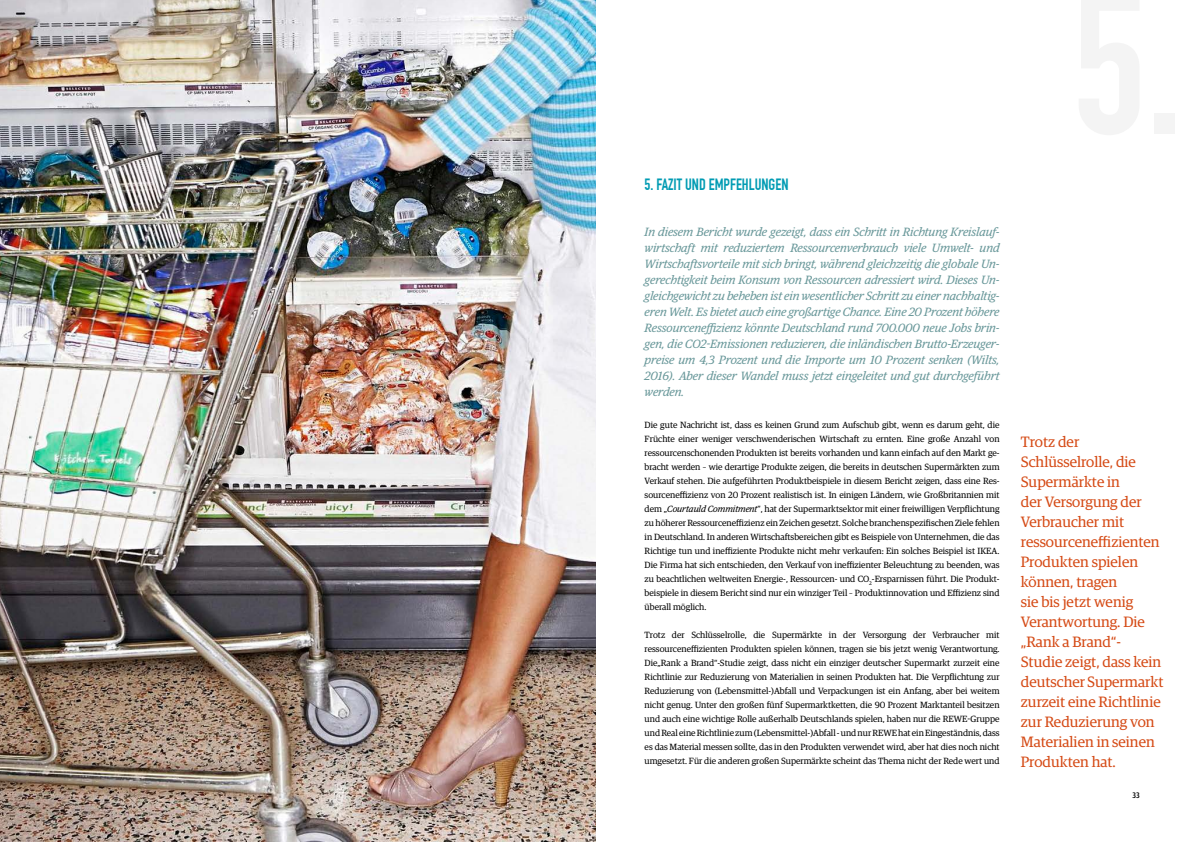
<style>
.page{position:relative;width:1191px;height:842px;background:#fff}
.page>*{position:absolute;margin:0;border:0;box-sizing:border-box;transform-origin:0 0}
.t1{font:700 16px "DIN Condensed";color:#009bb3}
.t2{font:15px/20px "Guardian Egyp";color:#d54a15}
.t3{font:italic 12px/16px "Guardian Egyp";color:#69989a;text-align:justify}
.t4{font:9px/14px "Guardian Egyp";color:#000;text-align:justify}
.t5{font:500 8px "Guardian Egyp";color:#000;scale:.87 1}
.s1{font-style:italic}
</style>
<div class="page">
<img style="left:0;top:0;width:595px;height:842px">
<h1 class="t1" style="left:644px;top:175px;width:145px">5. FAZIT UND EMPFEHLUNGEN</h1>
<p class="t3" style="left:644px;top:223px;width:356px">In diesem Bericht wurde gezeigt, dass ein Schritt in Richtung Kreislauf&shy;wirtschaft mit reduziertem Ressourcenverbrauch viele Umwelt- und Wirtschaftsvorteile mit sich bringt, während gleichzeitig die globale Un&shy;gerechtigkeit beim Konsum von Ressourcen adressiert wird. Dieses Un&shy;gleichgewicht zu beheben ist ein wesentlicher Schritt zu einer nachhaltig&shy;eren Welt. Es bietet auch eine großartige Chance. Eine 20 Prozent höhere Ressourceneffizienz könnte Deutschland rund 700.000 neue Jobs brin&shy;gen, die CO2-Emissionen reduzieren, die inländischen Brutto-Erzeuger&shy;preise um 4,3 Prozent und die Importe um 10 Prozent senken (Wilts, 2016). Aber dieser Wandel muss jetzt eingeleitet und gut durchgeführt werden.</p>
<p class="t4" style="left:644px;top:417px;width:356px">Die gute Nachricht ist, dass es keinen Grund zum Aufschub gibt, wenn es darum geht, die Früchte einer weniger verschwenderischen Wirtschaft zu ernten. Eine große Anzahl von ressourcenschonenden Produkten ist bereits vorhanden und kann einfach auf den Markt ge&shy;bracht werden – wie derartige Produkte zeigen, die bereits in deutschen Supermärkten zum Verkauf stehen. Die aufgeführten Produktbeispiele in diesem Bericht zeigen, dass eine Res&shy;sourceneffizienz von 20 Prozent realistisch ist. In einigen Ländern, wie Großbritannien mit dem „<span class="s1">Courtauld Commitment</span>”, hat der Supermarktsektor mit einer freiwilligen Verpflichtung zu höherer Ressourceneffizienz ein Zeichen gesetzt. Solche branchenspezifischen Ziele fehlen in Deutschland. In anderen Wirtschaftsbereichen gibt es Beispiele von Unternehmen, die das Richtige tun und ineffiziente Produkte nicht mehr verkaufen: Ein solches Beispiel ist IKEA.<br>Die Firma hat sich entschieden, den Verkauf von ineffizienter Beleuchtung zu beenden, was zu beachtlichen weltweiten Energie-, Ressourcen- und CO<sub>2</sub>-Ersparnissen führt. Die Produkt&shy;beispiele in diesem Bericht sind nur ein winziger Teil – Produktinnovation und Effizienz sind überall möglich.</p>
<p class="t4" style="left:644px;top:627px;width:356px">Trotz der Schlüsselrolle, die Supermärkte in der Versorgung der Verbraucher mit ressourceneffizienten Produkten spielen können, tragen sie bis jetzt wenig Verantwortung.<br>Die„Rank a Brand“-Studie zeigt, dass nicht ein einziger deutscher Supermarkt zurzeit eine Richtlinie zur Reduzierung von Materialien in seinen Produkten hat. Die Verpflichtung zur Reduzierung von (Lebensmittel-)Abfall und Verpackungen ist ein Anfang, aber bei weitem nicht genug. Unter den großen fünf Supermarktketten, die 90 Prozent Marktanteil besitzen und auch eine wichtige Rolle außerhalb Deutschlands spielen, haben nur die REWE-Gruppe und Real eine Richtlinie zum (Lebensmittel-)Abfall - und nur REWE hat ein Eingeständnis, dass es das Material messen sollte, das in den Produkten verwendet wird, aber hat dies noch nicht umgesetzt. Für die anderen großen Supermärkte scheint das Thema nicht der Rede wert und</p>
<p class="t2" style="left:1020px;top:431px;width:144px">Trotz der<br>Schlüsselrolle, die<br>Supermärkte in<br>der Versorgung der<br>Verbraucher mit ressourceneffizienten<br>Produkten spielen können, tragen<br>sie bis jetzt wenig<br>Verantwortung. Die „Rank a Brand“-<br>Studie zeigt, dass kein deutscher Supermarkt zurzeit eine Richtlinie zur Reduzierung von<br>Materialien in seinen<br>Produkten hat.</p>
<p class="t5" style="left:1132px;top:789px;width:10px">33</p>
</div>
